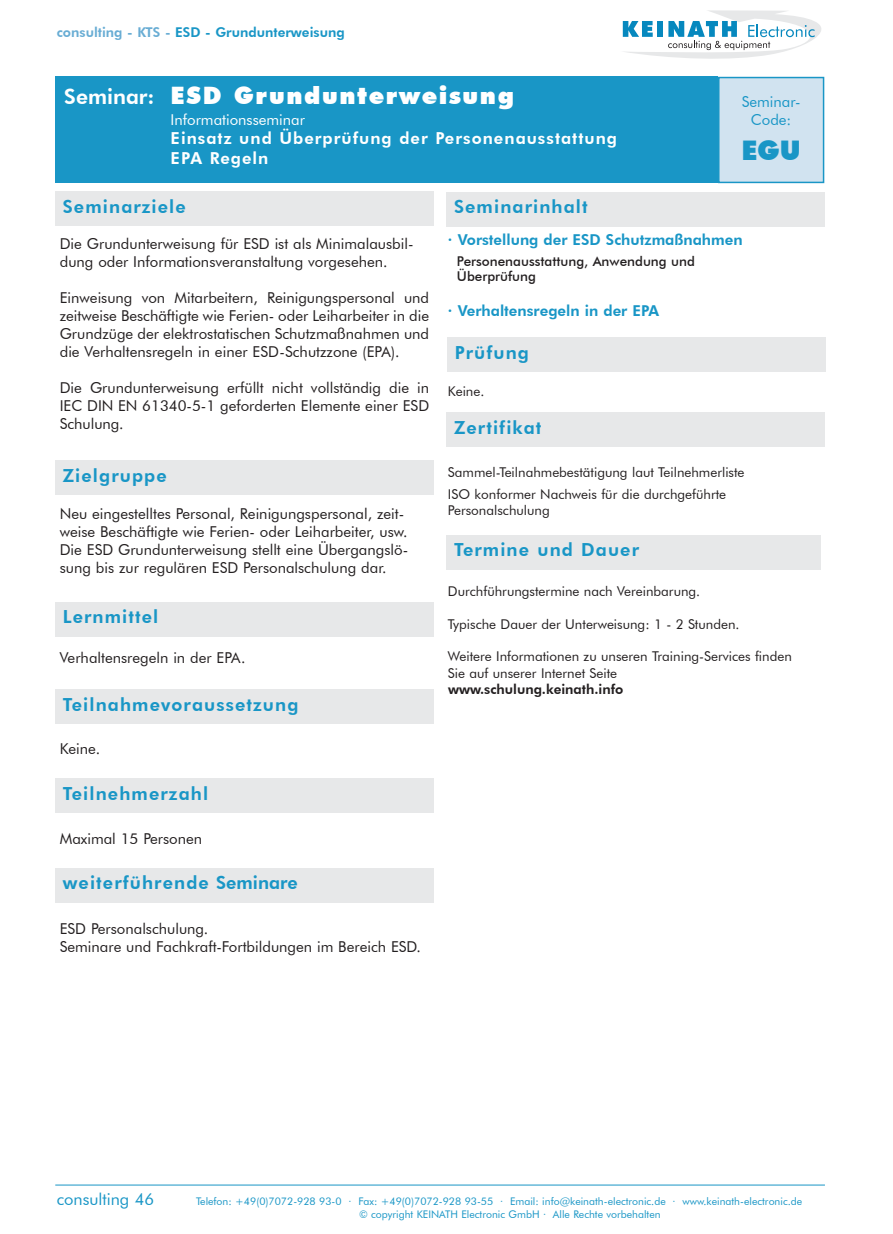
<style>
.page{position:relative;width:893px;height:1234px;background:#fff}
.page>*{position:absolute;margin:0;border:0;box-sizing:border-box;transform-origin:0 0}
.t1{font:900 27px "Futura BT";color:#1996c6}
.t2{font:900 24px "Futura BT";letter-spacing:.07em;color:#fff}
.t3{font:800 18px "Futura BT";letter-spacing:.06em;color:#1996c6}
.t4{font:800 16.5px/19.8px "Futura BT";letter-spacing:.06em;color:#fff}
.t5{font:16.5px "Futura BT";color:#1996c6}
.t6{font:15px/18px "Futura BT";color:#231f20}
.t7{font:800 15px "Futura BT";color:#1996c6}
.t8{font:15px "Futura BT";color:#fff}
.t9{font:15px/18px "Futura BT";color:#1996c6;text-align:center}
.t10{font:13.5px/22.5px "Futura BT";color:#231f20}
.t11{font:500 13.5px/15px "Futura BT";color:#231f20}
.t12{font:800 13.5px "Futura BT";color:#1996c6}
.t13{font:800 13.5px "Futura BT";color:#231f20}
.t14{font:10.5px/12.6px "Futura BT";color:#1996c6}
.s1{color:#69add4}
.s2{font-weight:800;font-size:21px}
</style>
<div class="page">
<hr style="left:55px;top:1184px;width:770px;height:1px;background:#1996c6">
<svg style="left:622px;top:10px;width:199px;height:49px"></svg>
<div style="left:55px;top:191px;width:379px;height:34px;background:#e7e8e9"></div>
<div style="left:55px;top:460px;width:379px;height:34px;background:#e7e8e9"></div>
<div style="left:55px;top:689px;width:379px;height:34px;background:#e7e8e9"></div>
<div style="left:55px;top:778px;width:379px;height:34px;background:#e7e8e9"></div>
<div style="left:55px;top:867px;width:379px;height:34px;background:#e7e8e9"></div>
<div style="left:446px;top:192px;width:379px;height:34px;background:#e7e8e9"></div>
<div style="left:446px;top:412px;width:379px;height:34px;background:#e7e8e9"></div>
<div style="left:446px;top:535px;width:375px;height:34px;background:#e7e8e9"></div>
<div style="left:447px;top:337px;width:379px;height:34px;background:#e7e8e9"></div>
<div style="left:55px;top:602px;width:379px;height:34px;background:#e7e8e9"></div>
<div style="left:55px;top:77px;width:662px;height:106px;background:#1996c6"></div>
<div style="left:719px;top:78px;width:104px;height:104px;background:#d1e3f0"></div>
<div style="left:718px;top:77px;width:106px;height:106px;border:2px solid #1996c6"></div>
<p class="t12" style="left:57px;top:24px;width:289px"><span class="s1">consulting - KTS -</span> ESD - Grundunterweisung</p>
<h2 class="t2" style="left:64px;top:81px;width:451px"><span class="s2">Seminar:</span> ESD Grundunterweisung</h2>
<p class="t8" style="left:171px;top:111px;width:136px">Informationsseminar</p>
<p class="t4" style="left:171px;top:128px;width:448px">Einsatz und Überprüfung der Personenausstattung<br>EPA Regeln</p>
<p class="t3" style="left:63px;top:195px;width:125px">Seminarziele</p>
<p class="t3" style="left:454px;top:196px;width:135px">Seminarinhalt</p>
<p class="t9" style="left:742px;top:93px;width:60px">Seminar-<br>Code:</p>
<h1 class="t1" style="left:741px;top:134px;width:61px">EGU</h1>
<p class="t6" style="left:60px;top:234px;width:355px">Die Grundunterweisung für ESD ist als Minimalausbil&shy;dung oder Informationsveranstaltung vorgesehen.</p>
<p class="t6" style="left:60px;top:288px;width:371px;text-align:justify">Einweisung von Mitarbeitern, Reinigungspersonal und zeitweise Beschäftigte wie Ferien- oder Leiharbeiter in die Grundzüge der elektrostatischen Schutzmaßnahmen und die Verhaltensregeln in einer ESD-Schutzzone (EPA).</p>
<p class="t6" style="left:60px;top:378px;width:371px;text-align:justify">Die Grundunterweisung erfüllt nicht vollständig die in IEC DIN EN 61340-5-1 geforderten Elemente einer ESD Schulung.</p>
<p class="t3" style="left:63px;top:464px;width:105px">Zielgruppe</p>
<p class="t6" style="left:60px;top:504px;width:350px">Neu eingestelltes Personal, Reinigungspersonal, zeit&shy;weise Beschäftigte wie Ferien- oder Leiharbeiter, usw.<br>Die ESD Grundunterweisung stellt eine Übergangslö&shy;sung bis zur regulären ESD Personalschulung dar.</p>
<p class="t3" style="left:63px;top:606px;width:97px">Lernmittel</p>
<p class="t6" style="left:60px;top:648px;width:187px">Verhaltensregeln in der EPA.</p>
<p class="t3" style="left:63px;top:693px;width:237px">Teilnahmevoraussetzung</p>
<p class="t6" style="left:60px;top:739px;width:42px">Keine.</p>
<p class="t3" style="left:63px;top:782px;width:147px">Teilnehmerzahl</p>
<p class="t6" style="left:60px;top:829px;width:144px">Maximal 15 Personen</p>
<p class="t3" style="left:63px;top:871px;width:236px">weiterführende Seminare</p>
<p class="t6" style="left:60px;top:919px;width:363px">ESD Personalschulung.<br>Seminare und Fachkraft-Fortbildungen im Bereich ESD.</p>
<p class="t7" style="left:448px;top:230px;width:296px">· Vorstellung der ESD Schutzmaßnahmen</p>
<p class="t11" style="left:457px;top:253px;width:239px">Personenausstattung, Anwendung und<br>Überprüfung</p>
<p class="t7" style="left:448px;top:301px;width:213px">· Verhaltensregeln in der EPA</p>
<p class="t3" style="left:455px;top:341px;width:76px">Prüfung</p>
<p class="t10" style="left:448px;top:379px;width:38px">Keine.</p>
<p class="t3" style="left:454px;top:416px;width:89px">Zertifikat</p>
<p class="t10" style="left:448px;top:460px;width:298px">Sammel-Teilnahmebestätigung laut Teilnehmerliste<br>ISO konformer Nachweis für die durchgeführte</p>
<p class="t10" style="left:448px;top:499px;width:103px">Personalschulung</p>
<p class="t3" style="left:454px;top:539px;width:187px">Termine und Dauer</p>
<p class="t10" style="left:448px;top:580px;width:254px">Durchführungstermine nach Vereinbarung.</p>
<p class="t10" style="left:448px;top:612px;width:293px">Typische Dauer der Unterweisung: 1 - 2 Stunden.</p>
<p class="t10" style="left:448px;top:648px;width:345px;line-height:16.2px">Weitere Informationen zu unseren Training-Services finden<br>Sie auf unserer Internet Seite</p>
<p class="t13" style="left:448px;top:680px;width:177px">www.schulung.keinath.info</p>
<p class="t5" style="left:57px;top:1189px;width:99px">consulting 46</p>
<p class="t14" style="left:359px;top:1194px;width:445px;text-indent:-163px">Telefon: +49(0)7072-928 93-0 · Fax: +49(0)7072-928 93-55 · Email: info@keinath-electronic.de · www.keinath-electronic.de © copyright KEINATH Electronic GmbH · Alle Rechte vorbehalten</p>
</div>
